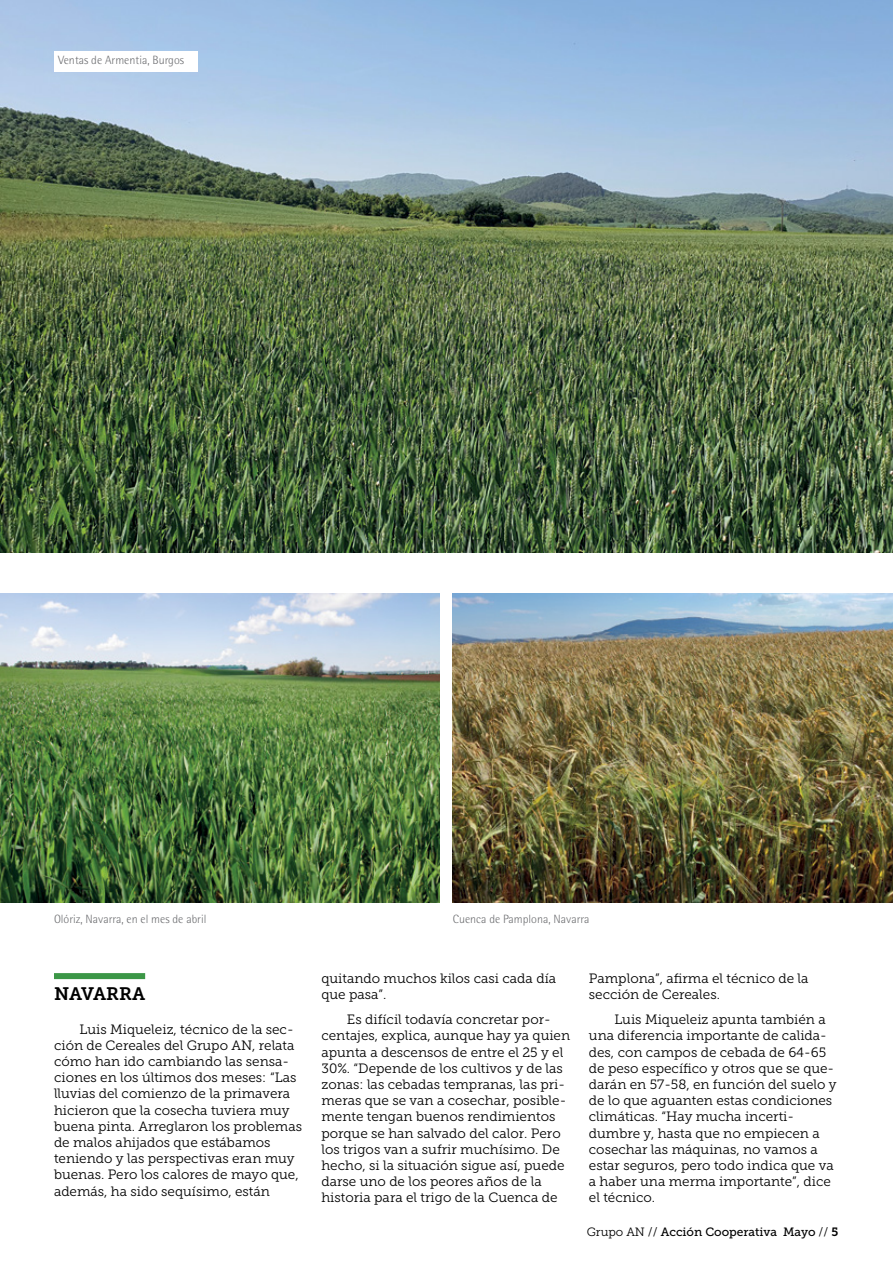
<style>
.page{position:relative;width:893px;height:1263px;background:#fff}
.page>*{position:absolute;margin:0;border:0;box-sizing:border-box;transform-origin:0 0}
.t1{font:18px "Museo Slab 700";letter-spacing:-.005em;color:#000}
.t2{font:13.5px/16.2px "Museo Slab 300";color:#000}
.t3{font:300 12px "Rotis Semi Sans";color:#6d6e71}
.t4{font:12px "Museo Slab 500";color:#000}
.s1{font-family:"Museo Slab 300"}
.s2{font-family:"Museo Slab 700"}
</style>
<div class="page">
<div style="left:54px;top:973px;width:91px;height:6px;background:#3c9747"></div>
<img style="left:0;top:0;width:893px;height:553px">
<div style="left:54px;top:51px;width:143px;height:21px;background:#fff"></div>
<img style="left:453px;top:593px;width:440px;height:310px">
<img style="left:0;top:593px;width:439px;height:310px">
<p class="t3" style="left:58px;top:54px;width:127px">Ventas de Armentia, Burgos</p>
<p class="t3" style="left:54px;top:912px;width:154px">Olóriz, Navarra, en el mes de abril</p>
<p class="t3" style="left:453px;top:912px;width:138px">Cuenca de Pamplona, Navarra</p>
<h1 class="t1" style="left:54px;top:984px;width:93px">NAVARRA</h1>
<p class="t2" style="left:54px;top:1021px;width:250px;text-indent:26px">Luis Miqueleiz, técnico de la sec&shy;ción de Cereales del Grupo AN, relata cómo han ido cambiando las sensa&shy;ciones en los últimos dos meses: “Las lluvias del comienzo de la primavera hicieron que la cosecha tuviera muy buena pinta. Arreglaron los problemas de malos ahijados que estábamos teniendo y las perspectivas eran muy buenas. Pero los calores de mayo que, además, ha sido sequísimo, están</p>
<p class="t2" style="left:321px;top:970px;width:236px">quitando muchos kilos casi cada día que pasa”.</p>
<p class="t2" style="left:321px;top:1011px;width:250px;text-indent:26px">Es difícil todavía concretar por&shy;centajes, explica, aunque hay ya quien apunta a descensos de entre el 25 y el 30%. “Depende de los cultivos y de las zonas: las cebadas tempranas, las pri&shy;meras que se van a cosechar, posible&shy;mente tengan buenos rendimientos porque se han salvado del calor. Pero los trigos van a sufrir muchísimo. De hecho, si la situación sigue así, puede darse uno de los peores años de la historia para el trigo de la Cuenca de</p>
<p class="t2" style="left:589px;top:970px;width:221px">Pamplona”, afirma el técnico de la sección de Cereales.</p>
<p class="t2" style="left:589px;top:1011px;width:249px;text-indent:26px">Luis Miqueleiz apunta también a una diferencia importante de calida&shy;des, con campos de cebada de 64-65 de peso específico y otros que se que&shy;darán en 57-58, en función del suelo y de lo que aguanten estas condiciones climáticas. “Hay mucha incerti&shy;dumbre y, hasta que no empiecen a cosechar las máquinas, no vamos a estar seguros, pero todo indica que va a haber una merma importante”, dice el técnico.</p>
<p class="t4" style="left:587px;top:1225px;width:253px"><span class="s1">Grupo AN //</span> Acción Cooperativa Mayo <span class="s1">//</span> <span class="s2">5</span></p>
</div>
